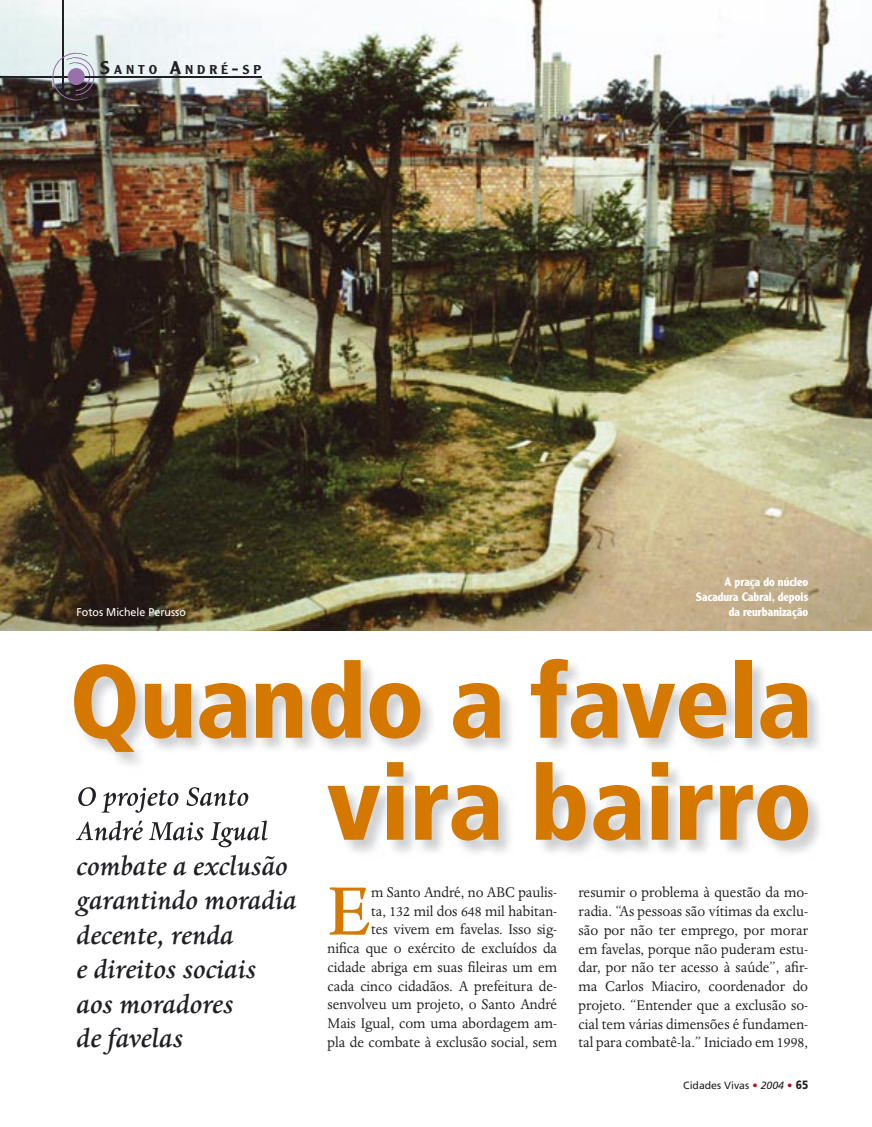
<style>
.page{position:relative;width:872px;height:1127px;background:#fff}
.page>*{position:absolute;margin:0;border:0;box-sizing:border-box;transform-origin:0 0}
.t1{font:900 condensed 103.5px/102px "Frutiger LT Std";letter-spacing:-.01em;color:#d47800;text-align:right}
.t2{font:500 79.2px "Dante MT Std";color:#d47800;scale:.95 1}
.t3{font:italic 500 30px/34.5px "Dante MT Std";color:#212125}
.t4{font:16.2px/18.8px "Dante MT Std";color:#212125;text-align:right;scale:.95 1}
.t5{font:500 12.6px "Clearface Gothic LT Std";letter-spacing:.285em;color:#212125;scale:1.1 1}
.t6{font:700 12px/15px "Clearface Gothic LT Std";color:#fff;text-align:right;scale:.95 1}
.t7{font:11.25px "Frutiger LT Std";color:#fff;scale:.95 1}
.t8{font:10.5px "Frutiger LT Std";color:#212125}
.s1{font-size:18px}
.s2{font-weight:900;color:#b20518}
.s3{font-style:italic}
.s4{font-weight:900;font-size:12px}
</style>
<div class="page">
<img style="left:0;top:0;width:872px;height:631px">
<hr style="left:0;top:76px;width:262px;height:1px;background:#212125">
<hr style="left:63px;top:0;width:1px;height:108px;background:#212125">
<img style="left:78px;top:787px;width:171px;height:26px">
<img style="left:76px;top:820px;width:192px;height:27px">
<img style="left:121px;top:855px;width:154px;height:4px">
<svg style="left:52px;top:53px;width:42px;height:47px;background:#918c97"></svg>
<p class="t5" style="left:100px;top:61px;width:148px"><span class="s1">S</span>ANTO <span class="s1">A</span>NDRÉ<span class="s1">-</span>SP</p>
<p class="t6" style="left:696px;top:574px;width:120px">A praça do núcleo<br>Sacadura Cabral, depois da reurbanização</p>
<h1 class="t1" style="left:69px;top:650px;width:744px">Quando a favela vira bairro</h1>
<p class="t7" style="left:77px;top:605px;width:117px">Fotos Michele Perusso</p>
<h3 class="t3" style="left:77px;top:849px;width:221px">combate a exclusão garantindo moradia decente, renda<br>e direitos sociais aos moradores<br>de favelas</h3>
<p class="t4" style="left:327px;top:883px;width:243px">m Santo André, no ABC paulis-<br>ta, 132 mil dos 648 mil habitan-<br>tes vivem em favelas. Isso sig-<br>nifica que o exército de excluídos da cidade abriga em suas fileiras um em cada cinco cidadãos. A prefeitura de&shy;senvolveu um projeto, o Santo André Mais Igual, com uma abordagem am&shy;pla de combate à exclusão social, sem</p>
<p class="t4" style="left:578px;top:883px;width:243px;text-align:justify">resumir o problema à questão da mo&shy;radia. “As pessoas são vítimas da exclu&shy;são por não ter emprego, por morar em favelas, porque não puderam estu&shy;dar, por não ter acesso à saúde”, afir&shy;ma Carlos Miaciro, coordenador do projeto. “Entender que a exclusão so&shy;cial tem várias dimensões é fundamen&shy;tal para combatê-la.” Iniciado em 1998,</p>
<h2 class="t2" style="left:327px;top:868px;width:47px">E</h2>
<p class="t8" style="left:683px;top:1079px;width:126px">Cidades Vivas <span class="s2">•</span> <span class="s3">2004</span> <span class="s2">•</span> <span class="s4">65</span></p>
</div>
